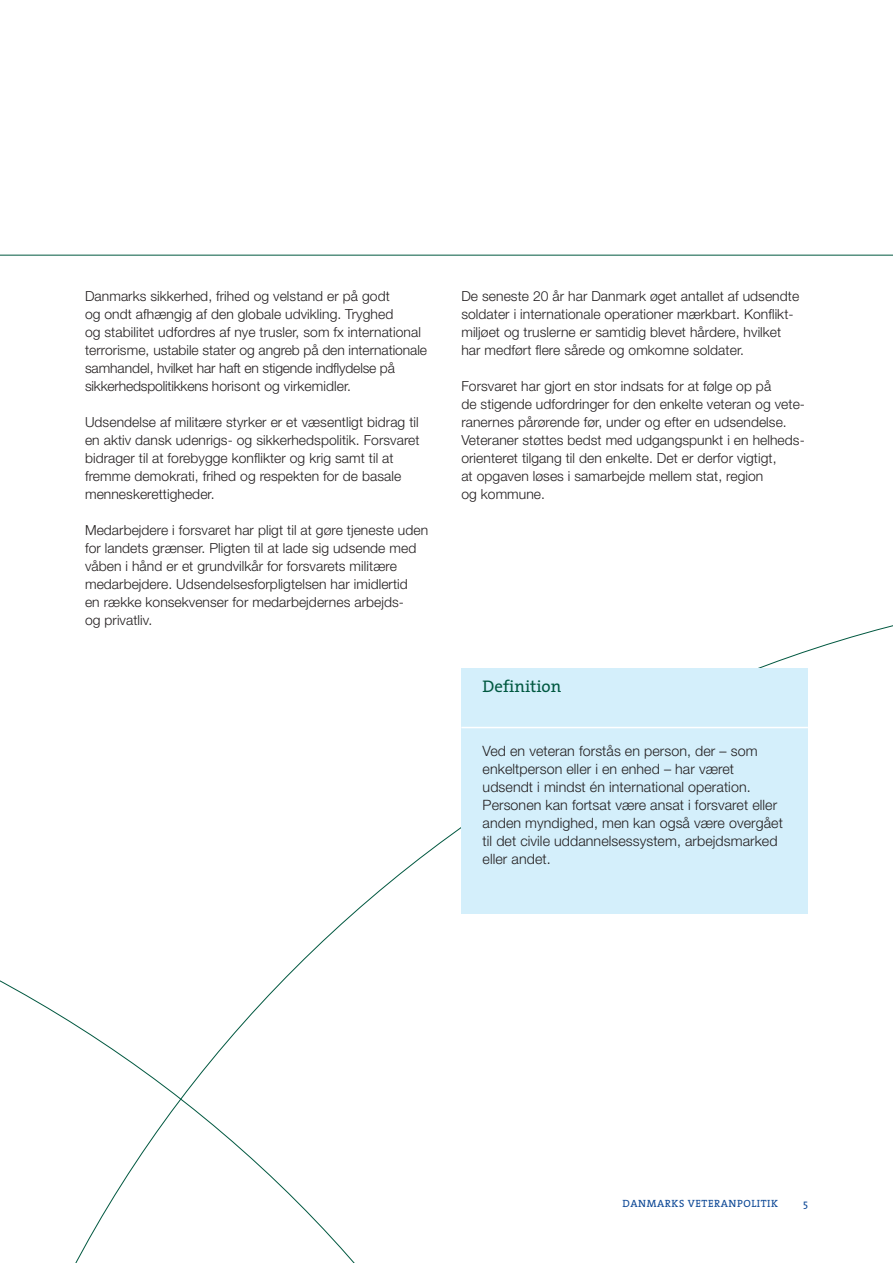
<style>
.page{position:relative;width:893px;height:1263px;background:#fff}
.page>*{position:absolute;margin:0;border:0;box-sizing:border-box;transform-origin:0 0}
.t1{font:16.8px "The Serif";color:#005840}
.t2{font:300 14.25px/18px "Helvetica Neue";letter-spacing:.005em;color:#231f20}
.t3{font:300 13.8px/18px "Helvetica Neue";letter-spacing:.005em;color:#231f20}
.t4{font:10.5px "The Serif";letter-spacing:.05em;color:#094594}
</style>
<div class="page">
<hr style="left:0;top:255px;width:893px;height:1px;background:#005840">
<svg style="left:0;top:889px;width:383px;height:374px"></svg>
<div style="left:461px;top:668px;width:347px;height:245px;background:#d4effb"></div>
<hr style="left:461px;top:727px;width:347px;height:1px;background:#fff">
<p class="t3" style="left:85px;top:288px;width:344px">Danmarks sikkerhed, frihed og velstand er på godt<br>og ondt afhængig af den globale udvikling. Tryghed<br>og stabilitet udfordres af nye trusler, som fx international terrorisme, ustabile stater og angreb på den internationale samhandel, hvilket har haft en stigende indflydelse på sikkerhedspolitikkens horisont og virkemidler.</p>
<p class="t3" style="left:85px;top:414px;width:336px">Udsendelse af militære styrker er et væsentligt bidrag til en aktiv dansk udenrigs- og sikkerhedspolitik. Forsvaret bidrager til at forebygge konflikter og krig samt til at fremme demokrati, frihed og respekten for de basale menneskerettigheder.</p>
<p class="t3" style="left:85px;top:522px;width:345px">Medarbejdere i forsvaret har pligt til at gøre tjeneste uden for landets grænser. Pligten til at lade sig udsende med våben i hånd er et grundvilkår for forsvarets militære medarbejdere. Udsendelses forpligtel sen har imidlertid<br>en række konsekvenser for medarbejdernes arbejds-<br>og privatliv.</p>
<p class="t3" style="left:461px;top:288px;width:339px">De seneste 20 år har Danmark øget antallet af udsendte soldater i internationale operationer mærkbart. Konflikt - miljøet og truslerne er samtidig blevet hårdere, hvilket har medført flere sårede og omkomne soldater.</p>
<p class="t3" style="left:461px;top:378px;width:345px">Forsvaret har gjort en stor indsats for at følge op på<br>de stigende udfordringer for den enkelte veteran og vete&shy;ranernes pårørende før, under og efter en udsendelse.<br>Veteraner støttes bedst med udgangspunkt i en helheds&shy;orienteret tilgang til den enkelte. Det er derfor vigtigt,<br>at opgaven løses i samarbejde mellem stat, region<br>og kommune.</p>
<p class="t1" style="left:483px;top:679px;width:80px">DEFINITION</p>
<p class="t2" style="left:483px;top:743px;width:302px">Ved en veteran forstås en person, der – som enkeltperson eller i en enhed – har været udsendt i mindst én international operation.<br>Personen kan fortsat være ansat i forsvaret eller anden myndighed, men kan også være overgået til det civile uddannelsessystem, arbejdsmarked eller andet.</p>
<p class="t4" style="left:622px;top:1199px;width:157px">DANMARKS VETERANPOLITIK</p>
<p class="t4" style="left:803px;top:1199px;width:6px">5</p>
</div>
